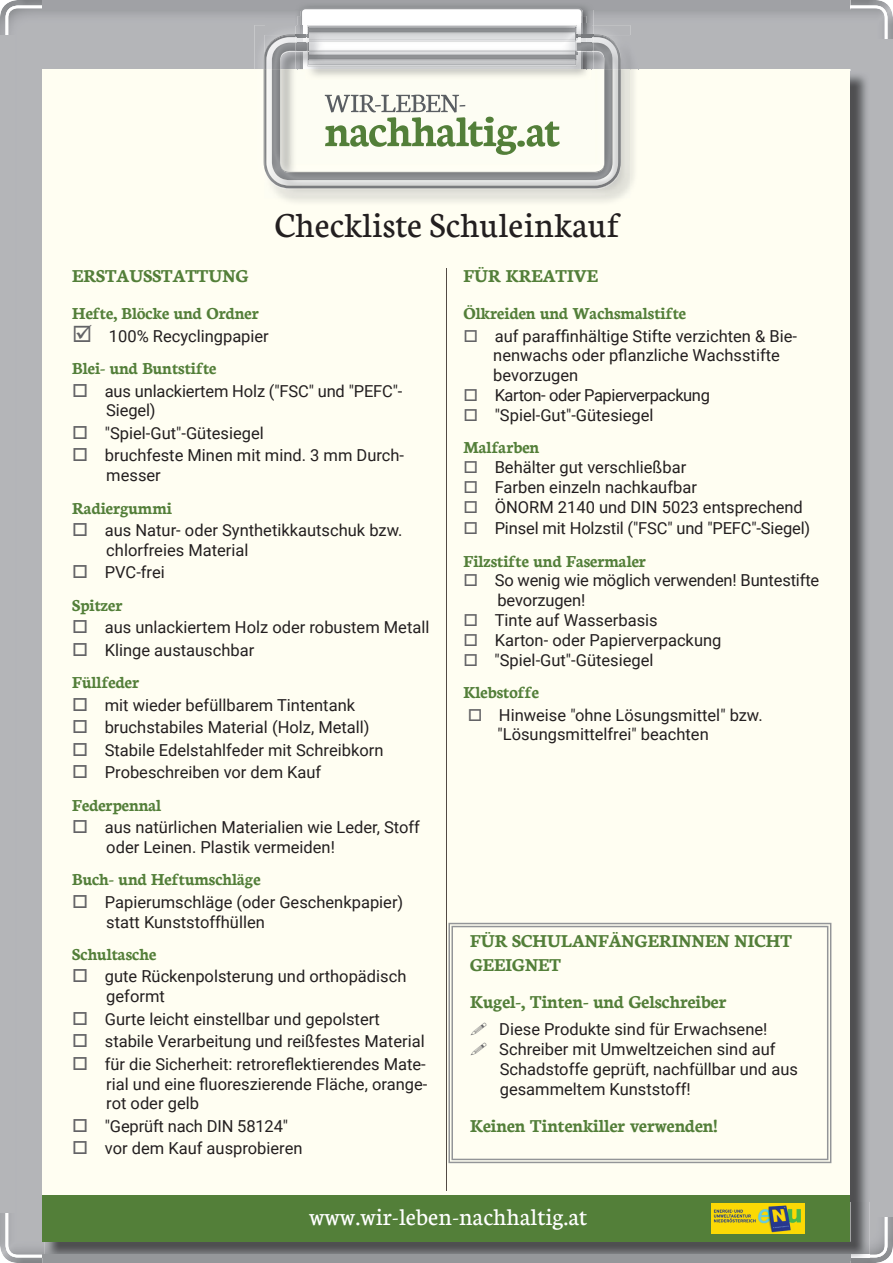
<style>
.page{position:relative;width:893px;height:1263px;background:#fff}
.page>*{position:absolute;margin:0;border:0;box-sizing:border-box;transform-origin:0 0}
.t1{font:37.5px "Neuton";color:#231f20}
.t2{font:25.5px "Neuton";color:#fff}
.t3{font:700 19.5px/23.4px "Neuton";color:#537f39}
.t4{font:700 18px "Neuton";color:#537f39}
.t5{font:16.5px/19.8px "Roboto";color:#231f20}
.t6{font:16.5px "Roboto";letter-spacing:-.025em;color:#231f20}
.s1{color:#636366}
</style>
<div class="page">
<div style="left:638px;top:59px;width:212px;height:10px;background:#b4b5b8"></div>
<img style="left:875px;top:0;width:18px;height:18px">
<img style="left:850px;top:1245px;width:43px;height:18px">
<div style="left:5px;top:5px;width:38px;height:1252px;background:#b4b5b8"></div>
<img style="left:850px;top:5px;width:37px;height:1252px">
<div style="left:43px;top:0;width:807px;height:9px;background:#a0a1a5"></div>
<img style="left:850px;top:1257px;width:19px;height:3px">
<img style="left:45px;top:1202px;width:824px;height:53px">
<img style="left:850px;top:72px;width:19px;height:1130px">
<svg style="left:850px;top:1255px;width:19px;height:2px"></svg>
<div style="left:43px;top:69px;width:807px;height:1173px;background:#fffef2"></div>
<img style="left:254px;top:25px;width:376px;height:173px">
<img style="left:264px;top:188px;width:357px;height:1px">
<img style="left:264px;top:35px;width:357px;height:153px">
<svg style="left:284px;top:8px;width:318px;height:147px"></svg>
<svg style="left:448px;top:923px;width:383px;height:240px;background:#c8c9c4"></svg>
<svg style="left:451px;top:926px;width:377px;height:234px"></svg>
<hr style="left:446px;top:268px;width:1px;height:923px;background:#524a44">
<div style="left:43px;top:1195px;width:807px;height:47px;background:#537f39"></div>
<img style="left:712px;top:1203px;width:92px;height:30px">
<div style="left:875px;top:39px;width:18px;height:1177px;background:#b4b5b8"></div>
<div style="left:0;top:35px;width:14px;height:1178px;background:#b4b5b8"></div>
<div style="left:45px;top:1254px;width:805px;height:6px;background:#95979a"></div>
<svg style="left:471px;top:1023px;width:15px;height:12px"></svg>
<svg style="left:471px;top:1043px;width:15px;height:12px"></svg>
<h1 class="t1" style="left:275px;top:203px;width:345px">Checkliste Schuleinkauf</h1>
<p class="t3" style="left:72px;top:263px;width:178px">ERSTAUSSTATTUNG</p>
<p class="t4" style="left:72px;top:302px;width:188px">Hefte, Blöcke und Ordner</p>
<p class="t5" style="left:72px;top:325px;width:198px"><span class="s1">☑</span> 100% Recyclingpapier</p>
<p class="t4" style="left:72px;top:357px;width:146px">Blei- und Buntstifte</p>
<p class="t5" style="left:106px;top:380px;width:298px;text-indent:-34px"><span class="s1">□</span> aus unlackiertem Holz ("FSC" und "PEFC"-<br>Siegel)</p>
<p class="t5" style="left:72px;top:422px;width:193px"><span class="s1">□</span> "Spiel-Gut"-Gütesiegel</p>
<p class="t5" style="left:106px;top:445px;width:299px;text-indent:-34px"><span class="s1">□</span> bruchfeste Minen mit mind. 3 mm Durch&shy;messer</p>
<p class="t4" style="left:72px;top:496px;width:101px">Radiergummi</p>
<p class="t5" style="left:106px;top:520px;width:298px;text-indent:-34px"><span class="s1">□</span> aus Natur- oder Synthetikkautschuk bzw. chlorfreies Material</p>
<p class="t5" style="left:72px;top:562px;width:94px"><span class="s1">□</span> PVC-frei</p>
<p class="t4" style="left:72px;top:593px;width:52px">Spitzer</p>
<p class="t5" style="left:72px;top:617px;width:359px"><span class="s1">□</span> aus unlackiertem Holz oder robustem Metall</p>
<p class="t5" style="left:72px;top:639px;width:184px"><span class="s1">□</span> Klinge austauschbar</p>
<p class="t4" style="left:72px;top:671px;width:68px">Füllfeder</p>
<p class="t5" style="left:72px;top:694px;width:284px"><span class="s1">□</span> mit wieder befüllbarem Tintentank</p>
<p class="t5" style="left:72px;top:717px;width:299px"><span class="s1">□</span> bruchstabiles Material (Holz, Metall)</p>
<p class="t5" style="left:72px;top:739px;width:313px"><span class="s1">□</span> Stabile Edelstahlfeder mit Schreibkorn</p>
<p class="t5" style="left:72px;top:762px;width:251px"><span class="s1">□</span> Probeschreiben vor dem Kauf</p>
<p class="t4" style="left:72px;top:793px;width:91px">Federpennal</p>
<p class="t5" style="left:106px;top:817px;width:315px;text-indent:-34px"><span class="s1">□</span> aus natürlichen Materialien wie Leder, Stoff oder Leinen. Plastik vermeiden!</p>
<p class="t4" style="left:72px;top:868px;width:190px">Buch- und Heftumschläge</p>
<p class="t5" style="left:106px;top:891px;width:299px;text-indent:-34px"><span class="s1">□</span> Papierumschläge (oder Geschenkpapier) statt Kunststoffhüllen</p>
<p class="t4" style="left:72px;top:943px;width:85px">Schultasche</p>
<p class="t5" style="left:106px;top:966px;width:302px;text-indent:-34px"><span class="s1">□</span> gute Rückenpolsterung und orthopädisch geformt</p>
<p class="t5" style="left:72px;top:1008px;width:309px"><span class="s1">□</span> Gurte leicht einstellbar und gepolstert</p>
<p class="t5" style="left:72px;top:1031px;width:354px"><span class="s1">□</span> stabile Verarbeitung und reißfestes Material</p>
<p class="t5" style="left:106px;top:1053px;width:323px;text-align:justify;text-indent:-34px"><span class="s1">□</span> für die Sicherheit: retroreflektierendes Mate&shy;rial und eine fluoreszierende Fläche, orange&shy;rot oder gelb</p>
<p class="t5" style="left:72px;top:1115px;width:217px"><span class="s1">□</span> "Geprüft nach DIN 58124"</p>
<p class="t5" style="left:72px;top:1138px;width:232px"><span class="s1">□</span> vor dem Kauf ausprobieren</p>
<p class="t3" style="left:463px;top:263px;width:136px">FÜR KREATIVE</p>
<p class="t4" style="left:463px;top:302px;width:224px">Ölkreiden und Wachsmalstifte</p>
<p class="t5" style="left:493px;top:325px;width:305px;text-indent:-30px"><span class="s1">□</span> auf paraffinhältige Stifte verzichten &amp; Bie&shy;nenwachs oder pflanzliche Wachsstifte bevorzugen</p>
<p class="t6" style="left:463px;top:384px;width:248px"><span class="s1">□</span> Karton- oder Papierverpackung</p>
<p class="t5" style="left:463px;top:404px;width:192px"><span class="s1">□</span> "Spiel-Gut"-Gütesiegel</p>
<p class="t4" style="left:463px;top:436px;width:77px">Malfarben</p>
<p class="t5" style="left:463px;top:457px;width:224px"><span class="s1">□</span> Behälter gut verschließbar</p>
<p class="t5" style="left:463px;top:476px;width:235px"><span class="s1">□</span> Farben einzeln nachkaufbar</p>
<p class="t5" style="left:463px;top:496px;width:341px"><span class="s1">□</span> ÖNORM 2140 und DIN 5023 entsprechend</p>
<p class="t5" style="left:463px;top:518px;width:348px"><span class="s1">□</span> Pinsel mit Holzstil ("FSC" und "PEFC"-Siegel)</p>
<p class="t4" style="left:463px;top:549px;width:184px">Filzstifte und Fasermaler</p>
<p class="t5" style="left:497px;top:570px;width:323px;text-indent:-34px"><span class="s1">□</span> So wenig wie möglich verwenden! Buntestifte bevorzugen!</p>
<p class="t5" style="left:463px;top:610px;width:196px"><span class="s1">□</span> Tinte auf Wasserbasis</p>
<p class="t5" style="left:463px;top:629px;width:259px"><span class="s1">□</span> Karton- oder Papierverpackung</p>
<p class="t5" style="left:463px;top:649px;width:192px"><span class="s1">□</span> "Spiel-Gut"-Gütesiegel</p>
<p class="t4" style="left:463px;top:681px;width:77px">Klebstoffe</p>
<p class="t5" style="left:497px;top:704px;width:267px;text-indent:-30px"><span class="s1">□</span> Hinweise "ohne Lösungsmittel" bzw. "Lösungsmittelfrei" beachten</p>
<p class="t3" style="left:470px;top:929px;width:323px">FÜR SCHULANFÄNGERINNEN NICHT<br>GEEIGNET</p>
<p class="t3" style="left:470px;top:989px;width:258px">Kugel-, Tinten- und Gelschreiber</p>
<p class="t5" style="left:499px;top:1019px;width:300px">Diese Produkte sind für Erwachsene!<br>Schreiber mit Umweltzeichen sind auf Schadstoffe geprüft, nachfüllbar und aus gesammeltem Kunststoff!</p>
<p class="t3" style="left:470px;top:1113px;width:249px">Keinen Tintenkiller verwenden!</p>
<h2 class="t2" style="left:309px;top:1202px;width:280px">www.wir-leben-nachhaltig.at</h2>
</div>
